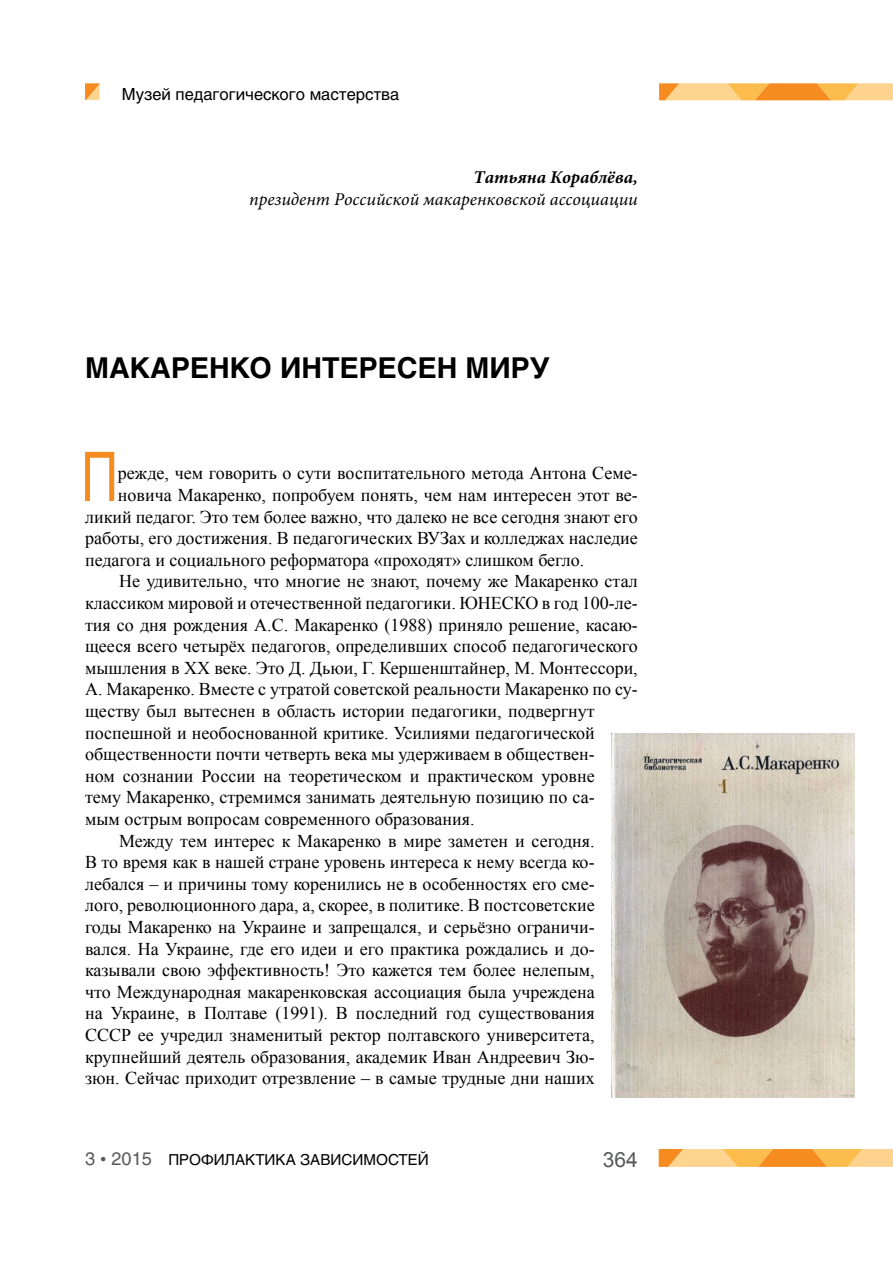
<style>
.page{position:relative;width:893px;height:1263px;background:#fff}
.page>*{position:absolute;margin:0;border:0;box-sizing:border-box;transform-origin:0 0}
.основной_первый{font:67.65px "Helios";color:#f68b1f;scale:.75 1}
.Заголовок{font:700 28.5px "Helios";color:#000}
.t1{font:21px "Arial";color:#58595b}
.основной_текст{font:18px/21.6px "Times New Roman";color:#000}
.основной_первый-2{font:18px "Times New Roman";color:#000}
.Место_работы{font:italic 18px/21.5px "Minion Pro";color:#000;text-align:right}
.t2{font:16.5px "Helios";color:#000}
.t3{font:15px "Helios";color:#000}
.s1{font-weight:700}
.s2{font-size:18px;color:#58595b}
.s3{font-family:"Times New Roman";font-size:18px;color:#58595b}
</style>
<div class="page">
<svg style="left:659px;top:83px;width:234px;height:17px;background:#fbb85e"></svg>
<svg style="left:659px;top:1149px;width:234px;height:18px;background:#fbb75a"></svg>
<svg style="left:85px;top:83px;width:14px;height:17px"></svg>
<img style="left:612px;top:733px;width:243px;height:364px">
<p class="t2" style="left:122px;top:85px;width:279px">Музей педагогического мастерства</p>
<p class="Место_работы" style="left:249px;top:167px;width:390px"><span class="s1">Татьяна Кораблёва,<br></span>президент Российской макаренковской ассоциации</p>
<p class="Заголовок" style="left:85px;top:351px;width:466px">МАКАРЕНКО ИНТЕРЕСЕН МИРУ</p>
<p class="основной_первый" style="left:81px;top:437px;width:50px">П</p>
<p class="основной_первый-2" style="left:118px;top:461px;width:521px">режде, чем говорить о сути воспитательного метода Антона Семе-</p>
<p class="основной_первый-2" style="left:118px;top:483px;width:521px">новича Макаренко, попробуем понять, чем нам интересен этот ве-</p>
<p class="основной_первый-2" style="left:85px;top:504px;width:554px">ликий педагог. Это тем более важно, что далеко не все сегодня знают его</p>
<p class="основной_первый-2" style="left:85px;top:526px;width:554px">работы, его достижения. В педагогических ВУЗах и колледжах наследие</p>
<p class="основной_первый-2" style="left:85px;top:548px;width:501px">педагога и социального реформатора «проходят» слишком бегло.</p>
<p class="основной_текст" style="left:85px;top:570px;width:554px;text-indent:34px">Не удивительно, что многие не знают, почему же Макаренко стал классиком мировой и отечественной педагогики. ЮНЕСКО в год 100-ле&shy;тия со дня рождения А.С. Макаренко (1988) приняло решение, касаю&shy;щееся всего четырёх педагогов, определивших способ педагогического мышления в ХХ веке. Это Д. Дьюи, Г. Кершенштайнер, М. Монтессори, А. Макаренко. Вместе с утратой советской реальности Макаренко по су&shy;ществу был вытеснен в область истории педагогики, подвергнут поспешной и необоснованной критике. Усилиями педагогической общественности почти четверть века мы удерживаем в обществен-<br>ном сознании России на теоретическом и практическом уровне<br>тему Макаренко, стремимся занимать деятельную позицию по са-<br>мым острым вопросам современного образования.</p>
<p class="основной_текст" style="left:85px;top:829px;width:511px;text-align:justify;text-indent:34px">Между тем интерес к Макаренко в мире заметен и сегодня.<br>В то время как в нашей стране уровень интереса к нему всегда ко&shy;лебался – и причины тому коренились не в особенностях его сме&shy;лого, революционного дара, а, скорее, в политике. В постсоветские годы Макаренко на Украине и запрещался, и серьёзно ограничи&shy;вался. На Украине, где его идеи и его практика рождались и до&shy;казывали свою эффективность! Это кажется тем более нелепым, что Международная макаренковская ассоциация была учреждена на Украине, в Полтаве (1991). В последний год существования СССР ее учредил знаменитый ректор полтавского университета, крупнейший деятель образования, академик Иван Андреевич Зю&shy;зюн. Сейчас приходит отрезвление – в самые трудные дни наших</p>
<p class="t3" style="left:85px;top:1151px;width:345px"><span class="s2">3</span> <span class="s3">•</span> <span class="s2">2015</span> ПРОФИЛАКТИКА ЗАВИСИМОСТЕЙ</p>
<p class="t1" style="left:603px;top:1146px;width:37px">364</p>
</div>
